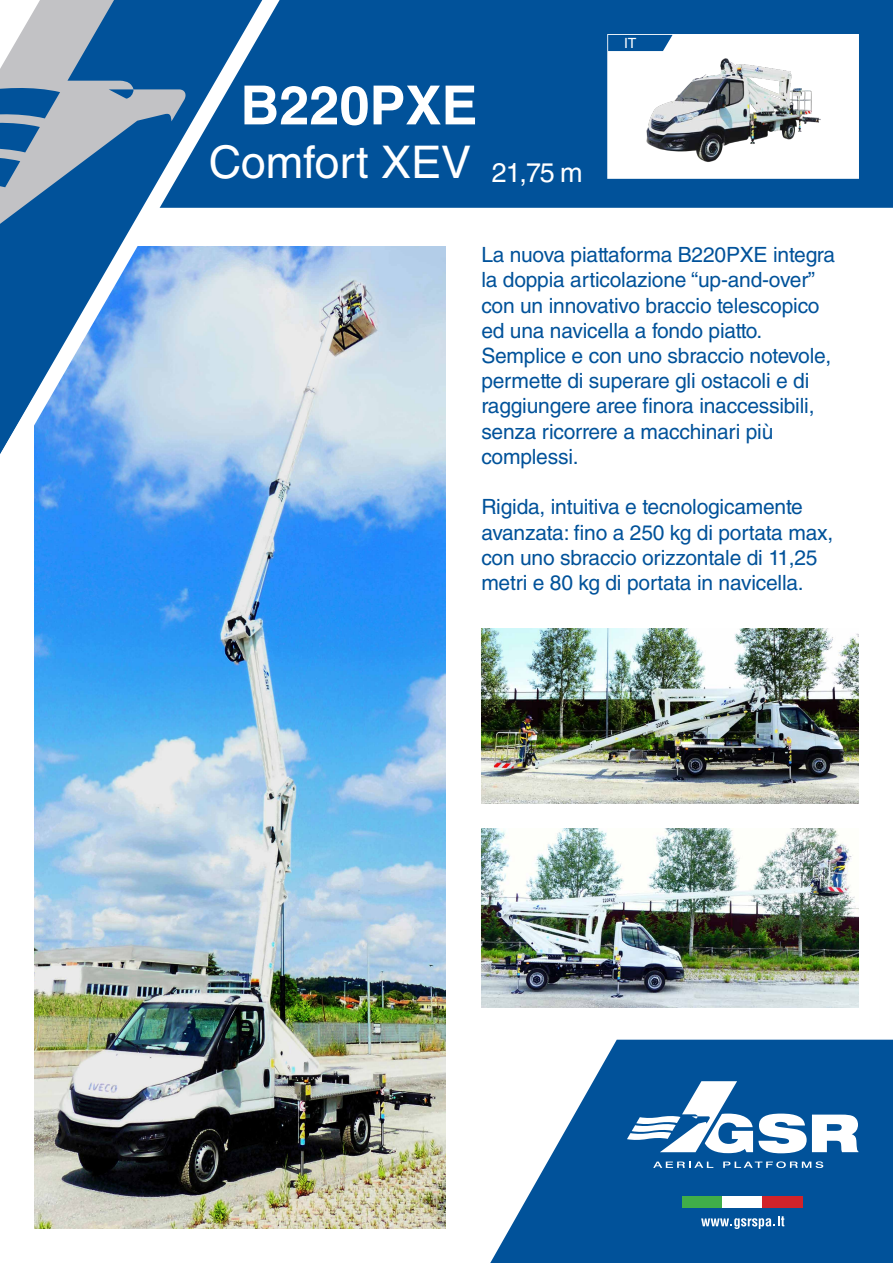
<style>
.page{position:relative;width:893px;height:1263px;background:#fff}
.page>*{position:absolute;margin:0;border:0;box-sizing:border-box;transform-origin:0 0}
.t1{font:700 54px "Helvetica LT Std";color:#fff}
.t2{font:45px "Helvetica LT Std";color:#fff}
.t3{font:27px "Helvetica LT Std";color:#fff}
.t4{font:21px/25.2px "Helvetica LT Std";letter-spacing:-.01em;color:#01529a}
.t5{font:14.1px "Helvetica LT Std";color:#fff}
</style>
<div class="page">
<img style="left:34px;top:247px;width:411px;height:982px">
<div style="left:302px;top:0;width:591px;height:208px;background:#01529a"></div>
<img style="left:614px;top:37px;width:242px;height:139px">
<div style="left:607px;top:34px;width:252px;height:145px;border:2px solid #fff"></div>
<svg style="left:608px;top:35px;width:64px;height:16px"></svg>
<svg style="left:0;top:0;width:302px;height:606px;background:#6b9fd1"></svg>
<svg style="left:490px;top:1040px;width:403px;height:223px;fill:#01529a"></svg>
<div style="left:682px;top:1196px;width:41px;height:11px;background:#40ae49"></div>
<div style="left:723px;top:1196px;width:40px;height:11px;background:#fff"></div>
<div style="left:763px;top:1196px;width:40px;height:11px;background:#d1232a"></div>
<svg style="left:701px;top:1216px;width:83px;height:13px"></svg>
<svg style="left:627px;top:1081px;width:231px;height:72px"></svg>
<svg style="left:653px;top:1161px;width:60px;height:7px"></svg>
<svg style="left:723px;top:1161px;width:100px;height:7px"></svg>
<img style="left:482px;top:829px;width:377px;height:178px">
<img style="left:482px;top:629px;width:376px;height:174px">
<p class="t1" style="left:240px;top:72px;width:239px">B220PXE</p>
<p class="t2" style="left:209px;top:136px;width:264px">Comfort XEV</p>
<p class="t3" style="left:492px;top:157px;width:93px">21,75 m</p>
<p class="t5" style="left:624px;top:35px;width:14px">IT</p>
<p class="t4" style="left:481px;top:242px;width:355px">La nuova piattaforma B220PXE integra</p>
<p class="t4" style="left:481px;top:267px;width:335px">la doppia articolazione “up-and-over”</p>
<p class="t4" style="left:481px;top:293px;width:340px">con un innovativo braccio telescopico</p>
<p class="t4" style="left:481px;top:318px;width:283px">ed una navicella a fondo piatto.</p>
<p class="t4" style="left:481px;top:343px;width:351px">Semplice e con uno sbraccio notevole, permette di superare gli ostacoli e di raggiungere aree finora inaccessibili, senza ricorrere a macchinari più complessi.</p>
<p class="t4" style="left:481px;top:494px;width:353px">Rigida, intuitiva e tecnologicamente avanzata: fino a 250 kg di portata max, con uno sbraccio orizzontale di 11,25 metri e 80 kg di portata in navicella.</p>
</div>
